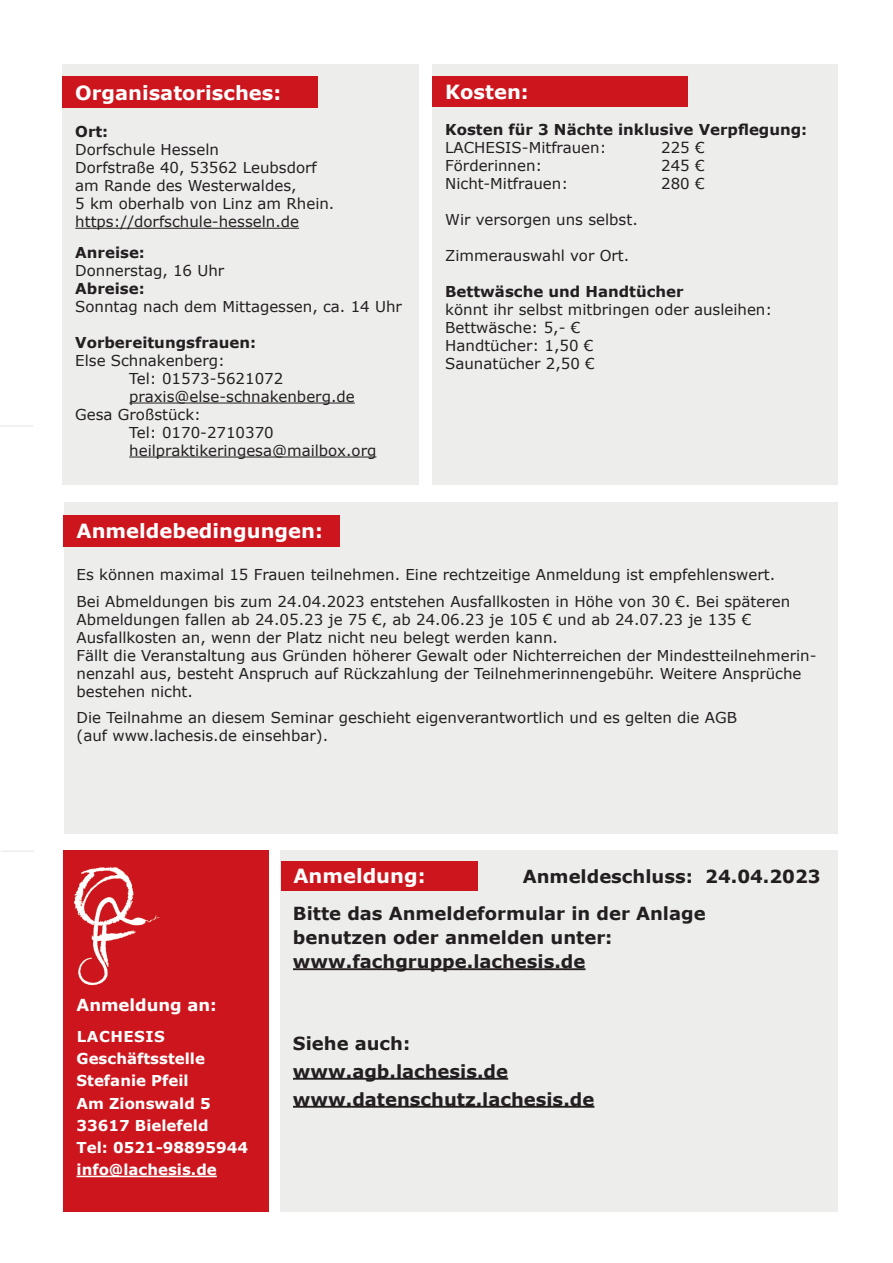
<style>
.page{position:relative;width:893px;height:1263px;background:#fff}
.page>*{position:absolute;margin:0;border:0;box-sizing:border-box;transform-origin:0 0}
.t1{font:700 19.5px "Verdana";color:#fff}
.t2{font:700 18px/24px "Verdana";color:#231f20}
.t3{font:700 16.5px "Verdana";color:#fff}
.t4{font:15px/18px "Verdana";color:#231f20}
.t5{font:700 15px "Verdana";color:#231f20}
.t6{font:700 15px/22.2px "Verdana";color:#fff}
</style>
<div class="page">
<hr style="left:0;top:425px;width:33px;height:2px;background:#ededec">
<hr style="left:1px;top:850px;width:33px;height:2px;background:#ededec">
<div style="left:280px;top:850px;width:558px;height:362px;background:#ededec"></div>
<hr style="left:293px;top:968px;width:292px;height:2px;background:#231f20">
<hr style="left:293px;top:1078px;width:215px;height:2px;background:#231f20">
<hr style="left:293px;top:1106px;width:301px;height:2px;background:#231f20">
<div style="left:281px;top:861px;width:196px;height:30px;background:#cd151d"></div>
<div style="left:64px;top:850px;width:205px;height:362px;background:#cd151d"></div>
<hr style="left:77px;top:1176px;width:140px;height:1px;background:#fff">
<img style="left:75px;top:866px;width:86px;height:120px">
<div style="left:64px;top:502px;width:774px;height:331px;background:#ededec"></div>
<div style="left:64px;top:515px;width:276px;height:31px;background:#cd151d"></div>
<div style="left:432px;top:64px;width:406px;height:421px;background:#ededec"></div>
<div style="left:432px;top:76px;width:256px;height:30px;background:#cd151d"></div>
<div style="left:63px;top:64px;width:356px;height:421px;background:#ededec"></div>
<hr style="left:75px;top:228px;width:224px;height:1px;background:#231f20">
<hr style="left:129px;top:403px;width:226px;height:1px;background:#231f20">
<hr style="left:129px;top:457px;width:247px;height:1px;background:#231f20">
<div style="left:63px;top:77px;width:255px;height:31px;background:#cd151d"></div>
<h1 class="t1" style="left:75px;top:79px;width:207px">Organisatorisches:</h1>
<p class="t5" style="left:75px;top:121px;width:35px">Ort:</p>
<p class="t4" style="left:75px;top:140px;width:261px">Dorfschule Hesseln<br>Dorfstraße 40, 53562 Leubsdorf am Rande des Westerwaldes,<br>5 km oberhalb von Linz am Rhein. https://dorfschule-hesseln.de</p>
<p class="t5" style="left:75px;top:242px;width:71px">Anreise:</p>
<p class="t4" style="left:75px;top:261px;width:151px">Donnerstag, 16 Uhr</p>
<p class="t5" style="left:75px;top:278px;width:71px">Abreise:</p>
<p class="t4" style="left:75px;top:297px;width:328px">Sonntag nach dem Mittagessen, ca. 14 Uhr</p>
<p class="t5" style="left:75px;top:332px;width:182px">Vorbereitungsfrauen:</p>
<p class="t4" style="left:75px;top:351px;width:151px">Else Schnakenberg:</p>
<p class="t4" style="left:129px;top:369px;width:156px">Tel: 01573-5621072</p>
<p class="t4" style="left:129px;top:387px;width:227px">praxis@else-schnakenberg.de</p>
<p class="t4" style="left:75px;top:405px;width:127px">Gesa Großstück:</p>
<p class="t4" style="left:129px;top:423px;width:146px">Tel: 0170-2710370</p>
<p class="t4" style="left:129px;top:441px;width:249px">heilpraktikeringesa@mailbox.org</p>
<h1 class="t1" style="left:77px;top:517px;width:248px">Anmeldebedingungen:</h1>
<h1 class="t1" style="left:445px;top:78px;width:85px">Kosten:</h1>
<p class="t5" style="left:445px;top:119px;width:364px">Kosten für 3 Nächte inklusive Verpflegung:</p>
<p class="t4" style="left:445px;top:138px;width:163px">LACHESIS-Mitfrauen:</p>
<p class="t4" style="left:661px;top:138px;width:45px">225 €</p>
<p class="t4" style="left:445px;top:156px;width:99px">Förderinnen:</p>
<p class="t4" style="left:661px;top:156px;width:45px">245 €</p>
<p class="t4" style="left:445px;top:174px;width:124px">Nicht-Mitfrauen:</p>
<p class="t4" style="left:661px;top:174px;width:45px">280 €</p>
<p class="t4" style="left:445px;top:210px;width:194px">Wir versorgen uns selbst.</p>
<p class="t4" style="left:445px;top:246px;width:186px">Zimmerauswahl vor Ort.</p>
<p class="t5" style="left:445px;top:281px;width:240px">Bettwäsche und Handtücher</p>
<p class="t4" style="left:445px;top:300px;width:328px">könnt ihr selbst mitbringen oder ausleihen:<br>Bettwäsche: 5,- €<br>Handtücher: 1,50 €<br>Saunatücher 2,50 €</p>
<p class="t4" style="left:77px;top:561px;width:715px;line-height:26.5px">Es können maximal 15 Frauen teilnehmen. Eine rechtzeitige Anmeldung ist empfehlenswert.<br>Bei Abmeldungen bis zum 24.04.2023 entstehen Ausfallkosten in Höhe von 30 €. Bei späteren</p>
<p class="t4" style="left:77px;top:610px;width:741px">Abmeldungen fallen ab 24.05.23 je 75 €, ab 24.06.23 je 105 € und ab 24.07.23 je 135 € Ausfallkosten an, wenn der Platz nicht neu belegt werden kann.<br>Fällt die Veranstaltung aus Gründen höherer Gewalt oder Nichterreichen der Mindestteilnehmerin&shy;nenzahl aus, besteht Anspruch auf Rückzahlung der Teilnehmerinnengebü hr. Weitere Ansprüche bestehen nicht.</p>
<p class="t4" style="left:77px;top:708px;width:662px">Die Teilnahme an diesem Seminar geschieht eigenverantwortlich und es gelten die AGB (auf www.lachesis.de einsehbar).</p>
<h1 class="t1" style="left:293px;top:862px;width:134px">Anmeldung:</h1>
<p class="t2" style="left:523px;top:864px;width:299px">Anmeldeschluss: 24.04.2023</p>
<p class="t3" style="left:77px;top:993px;width:142px">Anmeldung an:</p>
<p class="t6" style="left:77px;top:1025px;width:173px">LACHESIS<br>Geschäftsstelle<br>Stefanie Pfeil<br>Am Zionswald 5<br>33617 Bielefeld<br>Tel: 0521-98895944 info@lachesis.de</p>
<p class="t2" style="left:293px;top:901px;width:414px">Bitte das Anmeldeformular in der Anlage benutzen oder anmelden unter: www.fachgruppe.lachesis.de</p>
<p class="t2" style="left:293px;top:1028px;width:303px;line-height:28px">Siehe auch: www.agb.lachesis.de www.datenschutz.lachesis.de</p>
</div>
